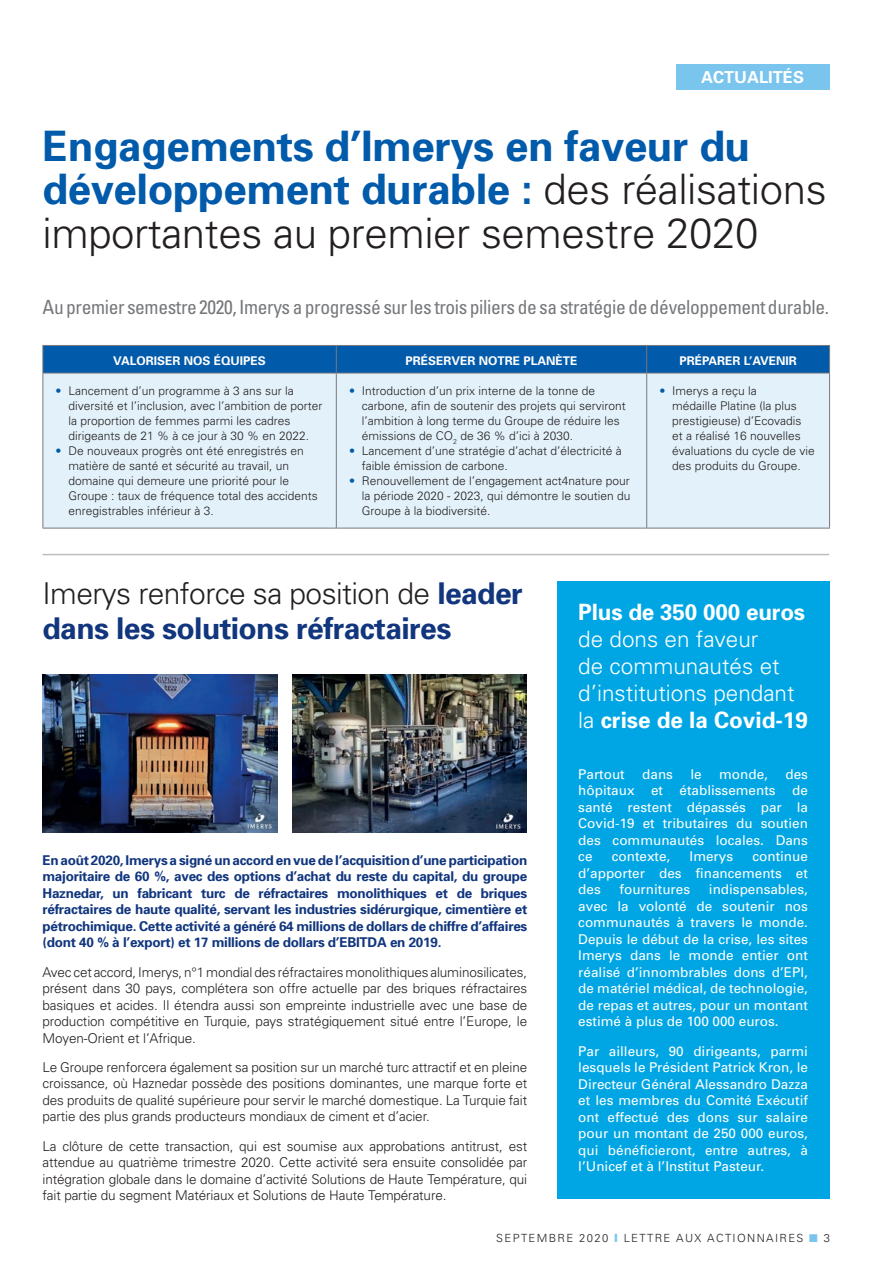
<style>
.page{position:relative;width:893px;height:1263px;background:#fff}
.page>*{position:absolute;margin:0;border:0;box-sizing:border-box;transform-origin:0 0}
.t1{font:700 42px/43.5px "Univers";letter-spacing:-.01em;color:#015aaa}
.t2{font:700 30px/34.5px "Univers";letter-spacing:-.02em;color:#11367e}
.t3{font:300 22.5px/27px "Univers";color:#fff}
.t4{font:condensed 19.5px "Univers";letter-spacing:-.02em;color:#76787b}
.t5{font:700 16.5px "Univers";color:#fff}
.textes{font:300 13.5px/16.5px "Univers";letter-spacing:-.01em;color:#231f20;text-align:justify}
.textes-2{font:13.5px/16.5px "Univers";color:#fff;text-align:justify}
.textes-3{font:700 13.5px/16.5px "Univers";letter-spacing:-.02em;color:#11367e;text-align:justify}
.t6{font:300 12px/15px "Univers";color:#231f20}
.t7{font:700 12px "Univers";color:#fff}
.t8{font:300 11.25px "Univers";letter-spacing:.12em;color:#231f20}
.s1{font-weight:300;color:#231f20}
.s2{color:#015aaa}
.s3{font-weight:700}
.s4{font-weight:900;color:#7ac5ed}
.s5{color:#7ac5ed}
</style>
<div class="page">
<hr style="left:43px;top:554px;width:786px;height:1px;background:#bcbdc0">
<div style="left:44px;top:374px;width:785px;height:154px;background:#e3f2fa"></div>
<svg style="left:43px;top:345px;width:787px;height:28px;background:#075ba7"></svg>
<hr style="left:43px;top:373px;width:293px;height:1px;background:#76787b">
<hr style="left:43px;top:373px;width:1px;height:155px;background:#76787b">
<hr style="left:336px;top:373px;width:311px;height:1px;background:#76787b">
<hr style="left:336px;top:373px;width:1px;height:155px;background:#76787b">
<hr style="left:647px;top:373px;width:183px;height:1px;background:#76787b">
<hr style="left:646px;top:373px;width:1px;height:155px;background:#76787b">
<hr style="left:829px;top:373px;width:1px;height:155px;background:#76787b">
<hr style="left:43px;top:528px;width:293px;height:1px;background:#76787b">
<hr style="left:336px;top:528px;width:311px;height:1px;background:#76787b">
<hr style="left:647px;top:528px;width:183px;height:1px;background:#76787b">
<div style="left:557px;top:581px;width:272px;height:618px;background:#00a6e4"></div>
<img style="left:43px;top:674px;width:234px;height:158px">
<img style="left:292px;top:674px;width:235px;height:158px">
<div style="left:676px;top:64px;width:153px;height:25px;background:#7ac5ed"></div>
<p class="t5" style="left:701px;top:67px;width:104px">ACTUALITÉS</p>
<p class="t1" style="left:43px;top:124px;width:786px">Engagements d’Imerys en faveur du développement durable : <span class="s1">des réalisations importantes au premier semestre 2020</span></p>
<p class="t4" style="left:43px;top:295px;width:788px">Au premier semestre 2020, Imerys a progressé sur les trois piliers de sa stratégie de développement durable.</p>
<p class="t7" style="left:113px;top:353px;width:154px">VALORISER NOS ÉQUIPES</p>
<p class="t7" style="left:406px;top:353px;width:173px">PRÉSERVER NOTRE PLANÈTE</p>
<p class="t7" style="left:679px;top:353px;width:119px">PRÉPARER L’AVENIR</p>
<p class="t6" style="left:68px;top:384px;width:256px;text-indent:-13px"><span class="s2">•</span> Lancement d’un programme à 3 ans sur la diversité et l’inclusion, avec l’ambition de porter la proportion de femmes parmi les cadres dirigeants de 21 % à ce jour à 30 % en 2022.</p>
<p class="t6" style="left:68px;top:444px;width:251px;text-indent:-13px"><span class="s2">•</span> De nouveaux progrès ont été enregistrés en matière de santé et sécurité au travail, un domaine qui demeure une priorité pour le Groupe : taux de fréquence total des accidents enregistrables inférieur à 3.</p>
<p class="t6" style="left:362px;top:384px;width:266px;text-indent:-13px"><span class="s2">•</span> Introduction d’un prix interne de la tonne de carbone, afin de soutenir des projets qui serviront l’ambition à long terme du Groupe de réduire les émissions de CO<sub>2</sub> de 36 % d’ici à 2030.</p>
<p class="t6" style="left:362px;top:444px;width:262px;text-indent:-13px"><span class="s2">•</span> Lancement d’une stratégie d’achat d’électricité à faible émission de carbone.</p>
<p class="t6" style="left:362px;top:474px;width:270px;text-align:justify;text-indent:-13px"><span class="s2">•</span> Renouvellement de l’engagement act4nature pour la période 2020 - 2023, qui démontre le soutien du Groupe à la biodiversité.</p>
<p class="t6" style="left:672px;top:384px;width:144px;text-indent:-13px"><span class="s2">•</span> Imerys a reçu la<br>médaille Platine (la plus prestigieuse) d’Ecovadis et a réalisé 16 nouvelles évaluations du cycle de vie des produits du Groupe.</p>
<p class="t2" style="left:43px;top:576px;width:482px"><span class="s1">Imerys renforce sa position de</span> leader dans les solutions réfractaires</p>
<p class="textes-3" style="left:43px;top:852px;width:486px">En août 2020, Imerys a signé un accord en vue de l’acquisition d’une participation majoritaire de 60 %, avec des options d’achat du reste du capital, du groupe Haznedar, un fabricant turc de réfractaires monolithiques et de briques réfractaires de haute qualité, servant les industries sidérurgique, cimentière et pétrochimique. Cette activité a généré 64 millions de dollars de chiffre d’affaires (dont 40 % à l’export) et 17 millions de dollars d’EBITDA en 2019.</p>
<p class="textes" style="left:43px;top:963px;width:486px">Avec cet accord, Imerys, n°1 mondial des réfractaires monolithiques aluminosilicates, présent dans 30 pays, complétera son offre actuelle par des briques réfractaires basiques et acides. Il étendra aussi son empreinte industrielle avec une base de production compétitive en Turquie, pays stratégiquement situé entre l’Europe, le Moyen-Orient et l’Afrique.</p>
<p class="textes" style="left:43px;top:1059px;width:486px">Le Groupe renforcera également sa position sur un marché turc attractif et en pleine croissance, où Haznedar possède des positions dominantes, une marque forte et des produits de qualité supérieure pour servir le marché domestique. La Turquie fait partie des plus grands producteurs mondiaux de ciment et d’acier.</p>
<p class="textes" style="left:43px;top:1137px;width:486px">La clôture de cette transaction, qui est soumise aux approbations antitrust, est attendue au quatrième trimestre 2020. Cette activité sera ensuite consolidée par intégration globale dans le domaine d’activité Solutions de Haute Température, qui fait partie du segment Matériaux et Solutions de Haute Température.</p>
<p class="t3" style="left:578px;top:599px;width:231px"><span class="s3">Plus de 350 000 euros </span>de dons en faveur<br>de communautés et d’institutions pendant la <span class="s3">crise de la Covid-19</span></p>
<p class="textes-2" style="left:578px;top:766px;width:48px">Partout</p>
<p class="textes-2" style="left:642px;top:766px;width:32px">dans</p>
<p class="textes-2" style="left:690px;top:766px;width:13px">le</p>
<p class="textes-2" style="left:719px;top:766px;width:50px">monde,</p>
<p class="textes-2" style="left:578px;top:766px;width:231px;text-indent:207px">des hôpitaux et établissements de santé restent dépassés par la Covid-19 et tributaires du soutien des communautés locales. Dans ce</p>
<p class="textes-2" style="left:578px;top:848px;width:231px;text-indent:174px">continue d’apporter des financements et des</p>
<p class="textes-2" style="left:612px;top:848px;width:60px">contexte,</p>
<p class="textes-2" style="left:690px;top:848px;width:45px">Imerys</p>
<p class="textes-2" style="left:620px;top:881px;width:72px">fournitures</p>
<p class="textes-2" style="left:578px;top:881px;width:231px;text-indent:131px">indispensables, avec la volonté de soutenir nos communautés à travers le monde.<br>Depuis le début de la crise, les sites Imerys dans le monde entier ont réalisé d’innombrables dons d’EPI, de matériel médical, de technologie, de repas et autres, pour un montant estimé à plus de 100 000 euros.</p>
<p class="textes-2" style="left:578px;top:1043px;width:231px">Par ailleurs, 90 dirigeants, parmi lesquels le Président Patrick Kron, le Directeur Général Alessandro Dazza et les membres du Comité Exécutif ont effectué des dons sur salaire pour un montant de 250 000 euros, qui bénéficieront, entre autres, à l’Unicef et à l’Institut Pasteur.</p>
<p class="t8" style="left:496px;top:1231px;width:335px">SEPTEMBRE 2020 <span class="s4">I</span> LETTRE AUX ACTIONNAIRES <span class="s5">■</span> 3</p>
</div>
